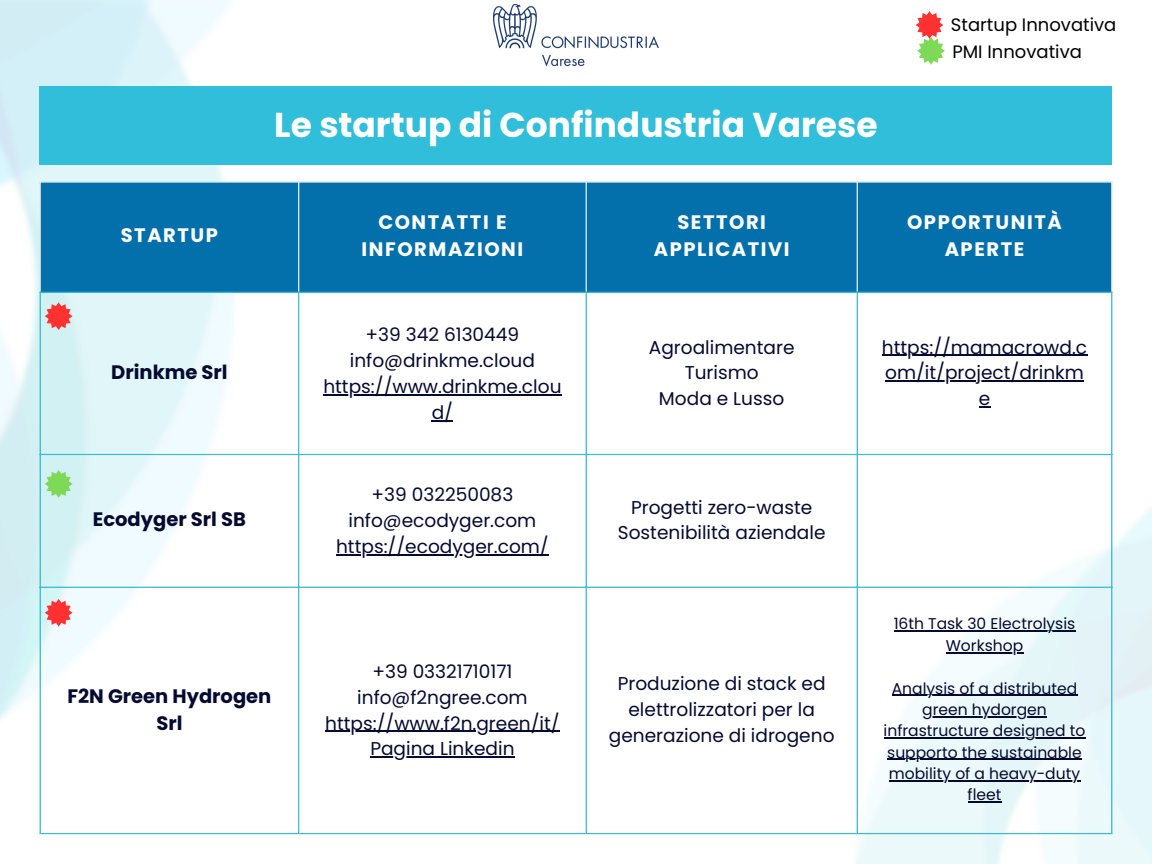
<style>
.page{position:relative;width:1152px;height:864px;background:#fff}
.page>*{position:absolute;margin:0;border:0;box-sizing:border-box;transform-origin:0 0}
.t1{font:700 34.5px "Poppins";color:#fff}
.t2{font:700 19.5px/27px "Poppins";letter-spacing:.08em;color:#fff;text-align:center}
.t3{font:700 19.5px/27px "Poppins";color:#050a30;text-align:center}
.t4{font:18.6px/25.8px "Poppins";color:#050a30;text-align:center}
.t5{font:18px/27px "Poppins";color:#000}
.t6{font:15.6px/21.3px "Poppins";color:#050a30;text-align:center}
</style>
<div class="page">
<img style="left:842px;top:432px;width:310px;height:432px">
<img style="left:0;top:0;width:234px;height:835px">
<div style="left:40px;top:86px;width:1072px;height:79px;background:#30beda"></div>
<div style="left:41px;top:183px;width:1070px;height:109px;background:#0370ac"></div>
<hr style="left:323px;top:394px;width:239px;height:1px;background:#050a30">
<svg style="left:432px;top:420px;width:21px;height:1px"></svg>
<hr style="left:882px;top:355px;width:205px;height:1px;background:#050a30">
<hr style="left:885px;top:381px;width:199px;height:1px;background:#050a30">
<svg style="left:979px;top:406px;width:11px;height:2px"></svg>
<hr style="left:336px;top:554px;width:213px;height:1px;background:#050a30">
<hr style="left:325px;top:731px;width:235px;height:1px;background:#050a30">
<hr style="left:370px;top:757px;width:145px;height:1px;background:#050a30">
<hr style="left:894px;top:631px;width:181px;height:1px;background:#050a30">
<hr style="left:946px;top:652px;width:77px;height:1px;background:#050a30">
<hr style="left:892px;top:695px;width:185px;height:1px;background:#050a30">
<hr style="left:922px;top:716px;width:125px;height:1px;background:#050a30">
<hr style="left:884px;top:737px;width:201px;height:2px;background:#050a30">
<hr style="left:887px;top:759px;width:195px;height:1px;background:#050a30">
<hr style="left:889px;top:780px;width:191px;height:1px;background:#050a30">
<hr style="left:968px;top:802px;width:33px;height:1px;background:#050a30">
<hr style="left:40px;top:183px;width:1px;height:109px;background:#fff">
<hr style="left:298px;top:183px;width:1px;height:109px;background:#fff">
<hr style="left:586px;top:183px;width:1px;height:109px;background:#fff">
<hr style="left:857px;top:183px;width:1px;height:109px;background:#fff">
<hr style="left:40px;top:181px;width:1072px;height:2px;background:#fff">
<hr style="left:40px;top:293px;width:1px;height:540px;background:#30beda">
<hr style="left:298px;top:293px;width:1px;height:540px;background:#30beda">
<hr style="left:586px;top:293px;width:1px;height:540px;background:#30beda">
<hr style="left:857px;top:293px;width:1px;height:540px;background:#30beda">
<hr style="left:1111px;top:293px;width:1px;height:540px;background:#30beda">
<hr style="left:40px;top:292px;width:1072px;height:1px;background:#30beda">
<hr style="left:40px;top:454px;width:1072px;height:1px;background:#30beda">
<hr style="left:40px;top:587px;width:1072px;height:1px;background:#30beda">
<hr style="left:40px;top:833px;width:1072px;height:1px;background:#30beda">
<img style="left:494px;top:4px;width:165px;height:63px">
<svg style="left:45px;top:302px;width:28px;height:28px"></svg>
<svg style="left:45px;top:470px;width:28px;height:28px"></svg>
<svg style="left:45px;top:599px;width:28px;height:28px"></svg>
<svg style="left:916px;top:11px;width:29px;height:54px"></svg>
<p class="t2" style="left:121px;top:222px;width:99px">STARTUP</p>
<h1 class="t3" style="left:111px;top:359px;width:118px">Drinkme Srl</h1>
<p class="t3" style="left:93px;top:506px;width:155px">Ecodyger Srl SB</p>
<h1 class="t1" style="left:274px;top:101px;width:605px">Le startup di Confindustria Varese</h1>
<p class="t5" style="left:951px;top:11px;width:167px">Startup Innovativa<br>PMI Innovativa</p>
<p class="t2" style="left:362px;top:208px;width:163px">CONTATTI E<br>INFORMAZIONI</p>
<p class="t2" style="left:654px;top:208px;width:137px">SETTORI<br>APPLICATIVI</p>
<p class="t2" style="left:907px;top:208px;width:156px">OPPORTUNITÀ<br>APERTE</p>
<p class="t4" style="left:366px;top:322px;width:155px">+39 342 6130449</p>
<p class="t4" style="left:350px;top:348px;width:187px">info@drinkme.cloud</p>
<p class="t4" style="left:323px;top:374px;width:240px">https://www.drinkme.clou d/</p>
<p class="t4" style="left:372px;top:482px;width:143px">+39 032250083</p>
<p class="t4" style="left:349px;top:508px;width:189px">info@ecodyger.com</p>
<p class="t4" style="left:336px;top:534px;width:214px">https://ecodyger.com/</p>
<p class="t4" style="left:649px;top:334px;width:147px">Agroalimentare</p>
<p class="t4" style="left:685px;top:360px;width:76px">Turismo</p>
<p class="t4" style="left:659px;top:386px;width:127px">Moda e Lusso</p>
<p class="t4" style="left:631px;top:494px;width:183px">Progetti zero-waste</p>
<p class="t4" style="left:618px;top:520px;width:209px">Sostenibilità aziendale</p>
<p class="t4" style="left:882px;top:334px;width:207px">https://mamacrowd.c</p>
<p class="t4" style="left:885px;top:360px;width:200px">om/it/project/drinkm e</p>
<p class="t3" style="left:67px;top:682px;width:206px">F2N Green Hydrogen<br>Srl</p>
<p class="t4" style="left:372px;top:658px;width:142px">+39 03321710171</p>
<p class="t4" style="left:357px;top:684px;width:172px">info@f2ngree.com</p>
<p class="t4" style="left:325px;top:710px;width:236px">https://www.f2n.green/it/</p>
<p class="t4" style="left:370px;top:736px;width:146px">Pagina Linkedin</p>
<p class="t4" style="left:609px;top:671px;width:227px">Produzione di stack ed elettrolizzatori per la generazione di idrogeno</p>
<p class="t6" style="left:894px;top:613px;width:183px">16th Task 30 Electrolysis</p>
<p class="t6" style="left:946px;top:635px;width:79px">Workshop</p>
<p class="t6" style="left:892px;top:677px;width:187px">Analysis of a distributed</p>
<p class="t6" style="left:922px;top:699px;width:126px">green hydorgen</p>
<p class="t6" style="left:884px;top:720px;width:203px">infrastructure designed to</p>
<p class="t6" style="left:887px;top:742px;width:196px">supporto the sustainable</p>
<p class="t6" style="left:889px;top:763px;width:193px">mobility of a heavy-duty fleet</p>
</div>
